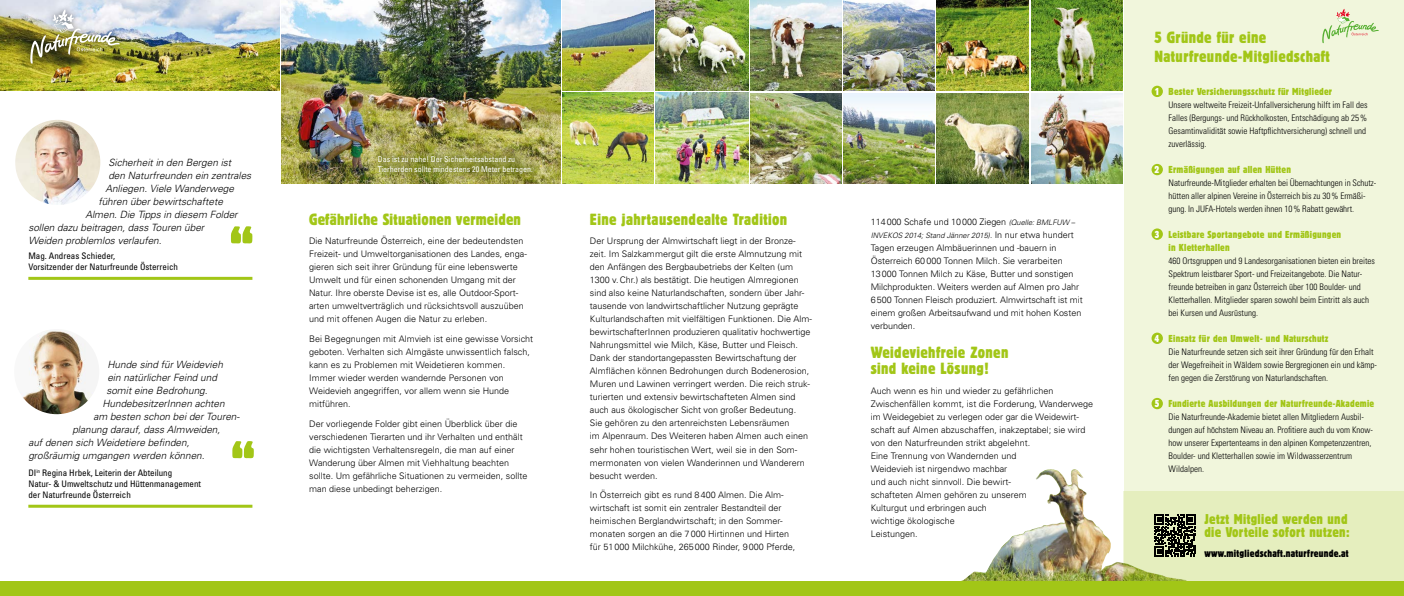
<style>
.page{position:relative;width:1404px;height:596px;background:#fff}
.page>*{position:absolute;margin:0;border:0;box-sizing:border-box;transform-origin:0 0}
.t1{font:62px "Block Berthold Con BQ";color:#a2c617}
.t2{font:16px/16.5px "Block Berthold Con BQ";letter-spacing:.025em;color:#a2c617}
.t3{font:14px/13px "Block Berthold Con BQ";letter-spacing:.025em;color:#a2c617}
.t4{font:10.3px "Block Berthold Con BQ";letter-spacing:.025em;color:#000}
.t5{font:italic 300 10px "Univers";color:#000}
.t6{font:10px/13px "Block Berthold Con BQ";letter-spacing:.025em;color:#a2c617}
.t7{font:300 9px/13px "Univers";color:#000}
.t8{font:300 condensed 9px/13px "Univers";color:#000}
.t9{font:condensed 9px/11px "Univers";color:#000}
.t10{font:condensed 8px/9.6px "Univers";color:#fff}
.t11{font:italic 300 7.5px "Univers";color:#000}
.s1{font-style:italic;font-size:7.5px}
.s2{font-style:normal;font-size:8px}
.s3{font-style:normal;font-size:9px}
.s4{color:#fff}
</style>
<div class="page">
<img style="left:0;top:0;width:279px;height:91px">
<img style="left:15px;top:120px;width:85px;height:85px;border-radius:43px">
<img style="left:14px;top:329px;width:85px;height:85px;border-radius:43px">
<hr style="left:28px;top:277px;width:224px;height:3px;background:#a2c617">
<hr style="left:28px;top:504px;width:224px;height:3px;background:#a2c617">
<img style="left:282px;top:0;width:278px;height:184px">
<img style="left:562px;top:0;width:91px;height:91px">
<img style="left:656px;top:0;width:92px;height:91px">
<img style="left:750px;top:0;width:91px;height:91px">
<img style="left:843px;top:0;width:91px;height:91px">
<img style="left:936px;top:0;width:92px;height:91px">
<img style="left:1031px;top:0;width:90px;height:91px">
<img style="left:562px;top:93px;width:91px;height:91px">
<img style="left:656px;top:93px;width:92px;height:91px">
<img style="left:750px;top:93px;width:91px;height:91px">
<img style="left:936px;top:93px;width:92px;height:91px">
<img style="left:843px;top:93px;width:91px;height:91px">
<img style="left:1031px;top:93px;width:90px;height:91px">
<div style="left:24px;top:4px;width:101px;height:65px;background:#000;opacity:.5"></div>
<img style="left:30px;top:9px;width:90px;height:55px">
<div style="left:374px;top:149px;width:168px;height:31px;background:#536108;opacity:.85"></div>
<img style="left:961px;top:469px;width:162px;height:112px">
<div style="left:0;top:581px;width:1403px;height:14px;background:#a2c617"></div>
<div style="left:1124px;top:0;width:279px;height:582px;background:#f1f6dc"></div>
<div style="left:1151px;top:86px;width:11px;height:11px;background:#a2c617;border-radius:50%"></div>
<div style="left:1151px;top:164px;width:11px;height:11px;background:#a2c617;border-radius:50%"></div>
<div style="left:1151px;top:228px;width:11px;height:12px;background:#a2c617;border-radius:50%"></div>
<div style="left:1151px;top:332px;width:11px;height:12px;background:#a2c617;border-radius:50%"></div>
<div style="left:1151px;top:397px;width:11px;height:12px;background:#a2c617;border-radius:50%"></div>
<div style="left:1123px;top:491px;width:280px;height:91px;background:#e5eebe"></div>
<div style="left:1150px;top:511px;width:48px;height:48px;background:linear-gradient(to right,#e5efbe,#e5efbe)"></div>
<svg style="left:1153px;top:514px;width:42px;height:42px"></svg>
<svg style="left:1322px;top:9px;width:56px;height:34px"></svg>
<p class="t5" style="left:108px;top:156px;width:124px">Sicherheit in den Bergen ist</p>
<p class="t5" style="left:108px;top:169px;width:144px">den Naturfreunden ein zentrales</p>
<p class="t5" style="left:105px;top:182px;width:130px">Anliegen. Viele Wanderwege</p>
<p class="t5" style="left:98px;top:195px;width:126px">führen über bewirtschaftete</p>
<p class="t5" style="left:85px;top:208px;width:154px">Almen. Die Tipps in diesem Folder</p>
<p class="t5" style="left:28px;top:221px;width:177px">sollen dazu beitragen, dass Touren über</p>
<p class="t5" style="left:28px;top:234px;width:135px">Weiden problemlos verlaufen.</p>
<p class="t9" style="left:28px;top:250px;width:151px">Mag. Andreas Schieder,<br>Vorsitzender der Naturfreunde Österreich</p>
<h1 class="t1" style="left:230px;top:212px;width:25px">“</h1>
<p class="t5" style="left:107px;top:358px;width:117px">Hunde sind für Weidevieh</p>
<p class="t5" style="left:107px;top:371px;width:111px">ein natürlicher Feind und</p>
<p class="t5" style="left:106px;top:384px;width:103px">somit eine Bedrohung.</p>
<p class="t5" style="left:102px;top:397px;width:124px">HundebesitzerInnen achten</p>
<p class="t5" style="left:93px;top:410px;width:148px">am besten schon bei der Touren-</p>
<p class="t5" style="left:72px;top:423px;width:149px">planung darauf, dass Almweiden,</p>
<p class="t5" style="left:28px;top:436px;width:163px">auf denen sich Weidetiere befinden,</p>
<p class="t5" style="left:28px;top:449px;width:178px">großräumig umgangen werden können.</p>
<p class="t9" style="left:28px;top:467px;width:174px">DI<sup>in</sup> Regina Hrbek, Leiterin der Abteilung<br>Natur- &amp; Umweltschutz und Hüttenmanagement der Naturfreunde Österreich</p>
<h1 class="t1" style="left:231px;top:427px;width:25px">“</h1>
<p class="t10" style="left:378px;top:154px;width:157px">Das ist zu nahe! Der Sicherheitsabstand zu<br>Tierherden sollte mindestens 20 Meter betragen.</p>
<h2 class="t2" style="left:309px;top:211px;width:213px">Gefährliche Situationen vermeiden</h2>
<p class="t7" style="left:309px;top:234px;width:219px">Die Naturfreunde Österreich, eine der bedeutendsten Freizeit- und Umweltorganisationen des Landes, enga&shy;gieren sich seit ihrer Gründung für eine lebenswerte Umwelt und für einen schonenden Umgang mit der Natur. Ihre oberste Devise ist es, alle Outdoor-Sport&shy;arten umweltverträglich und rücksichtsvoll auszuüben und mit offenen Augen die Natur zu erleben.</p>
<p class="t7" style="left:309px;top:332px;width:225px">Bei Begegnungen mit Almvieh ist eine gewisse Vorsicht geboten. Verhalten sich Almgäste unwissentlich falsch, kann es zu Problemen mit Weidetieren kommen.<br>Immer wieder werden wandernde Personen von Weidevieh angegriffen, vor allem wenn sie Hunde mitführen.</p>
<p class="t7" style="left:309px;top:416px;width:220px">Der vorliegende Folder gibt einen Überblick über die verschiedenen Tierarten und ihr Verhalten und enthält die wichtigsten Verhaltensregeln, die man auf einer Wanderung über Almen mit Viehhaltung beachten sollte. Um gefährliche Situationen zu vermeiden, sollte man diese unbedingt beherzigen.</p>
<h2 class="t2" style="left:590px;top:211px;width:199px">Eine jahrtausendealte Tradition</h2>
<p class="t7" style="left:590px;top:234px;width:224px">Der Ursprung der Almwirtschaft liegt in der Bronze&shy;zeit. Im Salzkammergut gilt die erste Almnutzung mit den Anfängen des Bergbaubetriebs der Kelten (um 1300 v.Chr.) als bestätigt. Die heutigen Almregionen sind also keine Naturlandschaften, sondern über Jahr&shy;tausende von landwirtschaftlicher Nutzung geprägte Kulturlandschaften mit vielfältigen Funktionen. Die Alm&shy;bewirtschafterInnen produzieren qualitativ hochwertige Nahrungsmittel wie Milch, Käse, Butter und Fleisch.<br>Dank der standortangepassten Bewirtschaftung der Almflächen können Bedrohungen durch Bodenerosion, Muren und Lawinen verringert werden. Die reich struk&shy;turierten und extensiv bewirtschafteten Almen sind auch aus ökologischer Sicht von großer Bedeutung.<br>Sie gehören zu den artenreichsten Lebensräumen<br>im Alpenraum. Des Weiteren haben Almen auch einen sehr hohen touristischen Wert, weil sie in den Som&shy;mermonaten von vielen Wanderinnen und Wanderern besucht werden.</p>
<p class="t7" style="left:590px;top:488px;width:207px">In Österreich gibt es rund 8400 Almen. Die Alm&shy;wirtschaft ist somit ein zentraler Bestandteil der heimischen Berglandwirtschaft; in den Sommer&shy;monaten sorgen an die 7000 Hirtinnen und Hirten für 51000 Milchkühe, 265000 Rinder, 9000 Pferde,</p>
<p class="t7" style="left:870px;top:215px;width:206px">114000 Schafe und 10000 Ziegen <span class="s1">(Quelle: BMLFUW –</span></p>
<p class="t11" style="left:870px;top:230px;width:204px">INVEKOS 2014; Stand Jänner 2015)<span class="s2">.</span> <span class="s3">In nur etwa hundert</span></p>
<p class="t7" style="left:870px;top:241px;width:213px">Tagen erzeugen Almbäuerinnen und -bauern in Österreich 60000 Tonnen Milch. Sie verarbeiten 13000 Tonnen Milch zu Käse, Butter und sonstigen Milchprodukten. Weiters werden auf Almen pro Jahr 6500 Tonnen Fleisch produziert. Almwirtschaft ist mit einem großen Arbeitsaufwand und mit hohen Kosten verbunden.</p>
<h2 class="t2" style="left:870px;top:344px;width:139px">Weideviehfreie Zonen sind keine Lösung!</h2>
<p class="t7" style="left:870px;top:384px;width:224px">Auch wenn es hin und wieder zu gefährlichen Zwischenfällen kommt, ist die Forderung, Wanderwege im Weidegebiet zu verlegen oder gar die Weidewirt&shy;schaft auf Almen abzuschaffen, inakzeptabel; sie wird von den Naturfreunden strikt abgelehnt.<br>Eine Trennung von Wandernden und<br>Weidevieh ist nirgendwo machbar<br>und auch nicht sinnvoll. Die bewirt-<br>schafteten Almen gehören zu unserem<br>Kulturgut und erbringen auch<br>wichtige ökologische<br>Leistungen.</p>
<h2 class="t2" style="left:1154px;top:27px;width:177px;line-height:19.5px">5 Gründe für eine<br>Naturfreunde-Mitgliedschaft</h2>
<p class="t6" style="left:1154px;top:85px;width:179px"><span class="s4">1</span> Bester Versicherungsschutz für Mitglieder</p>
<p class="t8" style="left:1168px;top:98px;width:200px">Unsere weltweite Freizeit-Unfallversicherung hilft im Fall des Falles (Bergungs- und Rückholkosten, Entschädigung ab 25% Gesamtinvalidität sowie Haftpflichtversicherung) schnell und zuverlässig.</p>
<p class="t6" style="left:1154px;top:163px;width:138px"><span class="s4">2</span> Ermäßigungen auf allen Hütten</p>
<p class="t8" style="left:1168px;top:176px;width:209px">Naturfreunde-Mitglieder erhalten bei Übernachtungen in Schutz&shy;hütten aller alpinen Vereine in Österreich bis zu 30% Ermäßi&shy;gung. In JUFA-Hotels werden ihnen 10% Rabatt gewährt.</p>
<p class="t6" style="left:1168px;top:228px;width:174px;text-indent:-14px"><span class="s4">3</span> Leistbare Sportangebote und Ermäßigungen in Kletterhallen</p>
<p class="t8" style="left:1168px;top:254px;width:208px">460 Ortsgruppen und 9 Landesorganisationen bieten ein breites Spektrum leistbarer Sport- und Freizeitangebote. Die Natur&shy;freunde betreiben in ganz Österreich über 100 Boulder- und Kletterhallen. Mitglieder sparen sowohl beim Eintritt als auch bei Kursen und Ausrüstung.</p>
<p class="t6" style="left:1154px;top:332px;width:175px"><span class="s4">4</span> Einsatz für den Umwelt- und Naturschutz</p>
<p class="t8" style="left:1168px;top:345px;width:210px">Die Naturfreunde setzen sich seit ihrer Gründung für den Erhalt der Wegefreiheit in Wäldern sowie Bergregionen ein und kämp&shy;fen gegen die Zerstörung von Naturlandschaften.</p>
<p class="t6" style="left:1154px;top:397px;width:221px"><span class="s4">5</span> Fundierte Ausbildungen der Naturfreunde-Akademie</p>
<p class="t8" style="left:1168px;top:410px;width:206px">Die Naturfreunde-Akademie bietet allen Mitgliedern Ausbil&shy;dungen auf höchstem Niveau an. Profitiere auch du vom Know&shy;how unserer Expertenteams in den alpinen Kompetenzzentren, Boulder- und Kletterhallen sowie im Wildwasserzentrum Wildalpen.</p>
<h3 class="t3" style="left:1204px;top:512px;width:146px">Jetzt Mitglied werden und die Vorteile sofort nutzen:</h3>
<p class="t4" style="left:1204px;top:546px;width:146px">www.mitgliedschaft.naturfreunde.at</p>
</div>
